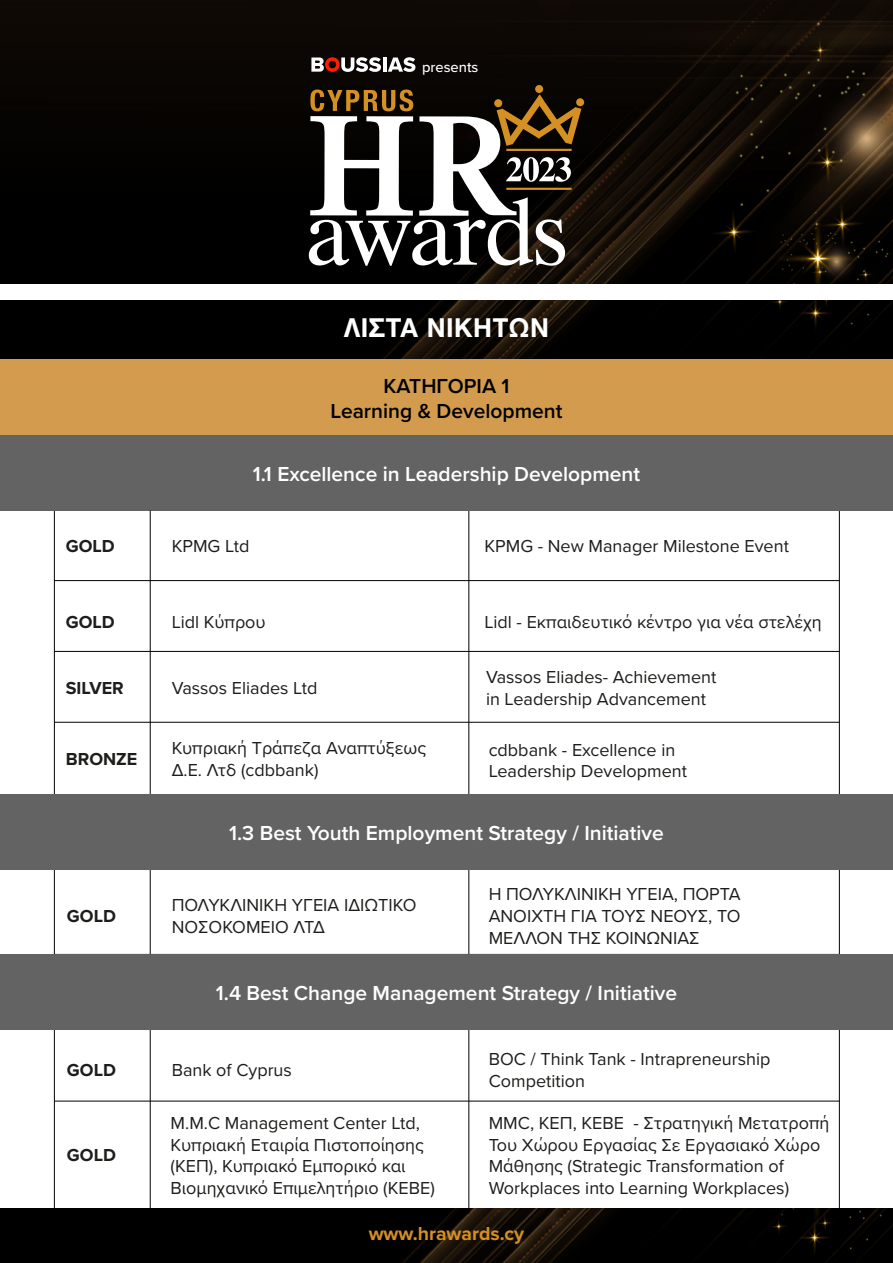
<style>
.page{position:relative;width:893px;height:1263px;background:#fff}
.page>*{position:absolute;margin:0;border:0;box-sizing:border-box;transform-origin:0 0}
.t1{font:700 27.9px "CF Helvetica";letter-spacing:.02em;color:#fff}
.t2{font:600 21px "Proxima Nova";color:#fff}
.t3{font:600 21px/25.2px "Proxima Nova";color:#000;text-align:center}
.t4{font:700 19.5px "Proxima Nova";color:#d59021}
.t5{font:18px/21.6px "Proxima Nova";color:#1d1d1b}
.t6{font:700 18px "Proxima Nova";color:#1d1d1b}
.t7{font:500 14.7px "Proxima Nova";color:#fff}
</style>
<div class="page">
<img style="left:0;top:1209px;width:893px;height:54px">
<img style="left:0;top:0;width:893px;height:359px">
<div style="left:535px;top:85px;width:8px;height:8px;background:#d59023;border-radius:50%"></div>
<div style="left:576px;top:98px;width:8px;height:8px;background:#d59023;border-radius:50%"></div>
<svg style="left:309px;top:90px;width:272px;height:176px"></svg>
<div style="left:0;top:285px;width:893px;height:15px;background:#fff"></div>
<hr style="left:383px;top:58px;width:4px;height:14px;background:#fff">
<svg style="left:388px;top:57px;width:27px;height:15px"></svg>
<svg style="left:311px;top:57px;width:70px;height:15px"></svg>
<hr style="left:468px;top:498px;width:1px;height:716px;background:#000">
<hr style="left:839px;top:458px;width:1px;height:796px;background:#000">
<hr style="left:54px;top:464px;width:1px;height:796px;background:#000">
<div style="left:0;top:359px;width:893px;height:76px;background:#d39b4e"></div>
<div style="left:0;top:435px;width:893px;height:75px;background:#646363"></div>
<hr style="left:150px;top:510px;width:1px;height:704px;background:#000">
<hr style="left:54px;top:580px;width:785px;height:1px;background:#000">
<hr style="left:54px;top:651px;width:785px;height:1px;background:#000">
<hr style="left:54px;top:722px;width:785px;height:1px;background:#000">
<div style="left:0;top:794px;width:893px;height:75px;background:#646363"></div>
<div style="left:0;top:954px;width:893px;height:75px;background:#646363"></div>
<hr style="left:54px;top:1101px;width:785px;height:1px;background:#000">
<p class="t7" style="left:422px;top:56px;width:58px">presents</p>
<h1 class="t1" style="left:344px;top:313px;width:206px">ΛΙΣΤΑ ΝΙΚΗΤΩΝ</h1>
<p class="t3" style="left:330px;top:373px;width:234px">ΚΑΤΗΓΟΡΙΑ 1<br>Learning &amp; Development</p>
<p class="t2" style="left:253px;top:458px;width:389px">1.1 Excellence in Leadership Development</p>
<p class="t6" style="left:66px;top:533px;width:51px">GOLD</p>
<p class="t5" style="left:172px;top:535px;width:79px">KPMG Ltd</p>
<p class="t5" style="left:484px;top:535px;width:306px">KPMG - New Manager Milestone Event</p>
<p class="t6" style="left:66px;top:608px;width:51px">GOLD</p>
<p class="t5" style="left:172px;top:610px;width:96px">Lidl Κύπρου</p>
<p class="t5" style="left:484px;top:610px;width:339px">Lidl - Εκπαιδευτικό κέντρο για νέα στελέχη</p>
<p class="t6" style="left:66px;top:674px;width:59px">SILVER</p>
<p class="t6" style="left:66px;top:745px;width:73px">BRONZE</p>
<p class="t5" style="left:172px;top:676px;width:147px">Vassos Eliades Ltd</p>
<p class="t5" style="left:486px;top:665px;width:232px">Vassos Eliades- Achievement in Leadership Advancement</p>
<p class="t5" style="left:172px;top:736px;width:256px">Κυπριακή Τράπεζα Αναπτύξεως<br>Δ.Ε. Λτδ (cdbbank)</p>
<p class="t5" style="left:489px;top:738px;width:200px">cdbbank - Excellence in<br>Leadership Development</p>
<p class="t2" style="left:229px;top:817px;width:436px">1.3 Best Youth Employment Strategy / Initiative</p>
<p class="t6" style="left:67px;top:902px;width:51px">GOLD</p>
<p class="t5" style="left:172px;top:893px;width:246px">ΠΟΛΥΚΛΙΝΙΚΗ ΥΓΕΙΑ ΙΔΙΩΤΙΚΟ<br>ΝΟΣΟΚΟΜΕΙΟ ΛΤΔ</p>
<p class="t5" style="left:489px;top:883px;width:254px;text-align:justify">Η ΠΟΛΥΚΛΙΝΙΚΗ ΥΓΕΙΑ, ΠΟΡΤΑ ΑΝΟΙΧΤΗ ΓΙΑ ΤΟΥΣ ΝΕΟΥΣ, ΤΟ ΜΕΛΛΟΝ ΤΗΣ ΚΟΙΝΩΝΙΑΣ</p>
<p class="t2" style="left:216px;top:977px;width:463px">1.4 Best Change Management Strategy / Initiative</p>
<p class="t6" style="left:67px;top:1056px;width:51px">GOLD</p>
<p class="t5" style="left:172px;top:1058px;width:122px">Bank of Cyprus</p>
<p class="t5" style="left:489px;top:1047px;width:283px">BOC / Think Tank - Intrapreneurship<br>Competition</p>
<p class="t6" style="left:67px;top:1142px;width:51px">GOLD</p>
<p class="t5" style="left:171px;top:1111px;width:266px">M.M.C Management Center Ltd,<br>Κυπριακή Εταιρία Πιστοποίησης (ΚΕΠ), Κυπριακό Εμπορικό και<br>Βιομηχανικό Επιμελητήριο (ΚΕΒΕ)</p>
<p class="t5" style="left:489px;top:1111px;width:342px">MMC, ΚΕΠ, ΚΕΒΕ - Στρατηγική Μετατροπή Του Χώρου Εργασίας Σε Εργασιακό Χώρο Μάθησης (Strategic Transformation of Workplaces into Learning Workplaces)</p>
<p class="t4" style="left:369px;top:1219px;width:157px">www.hrawards.cy</p>
</div>
